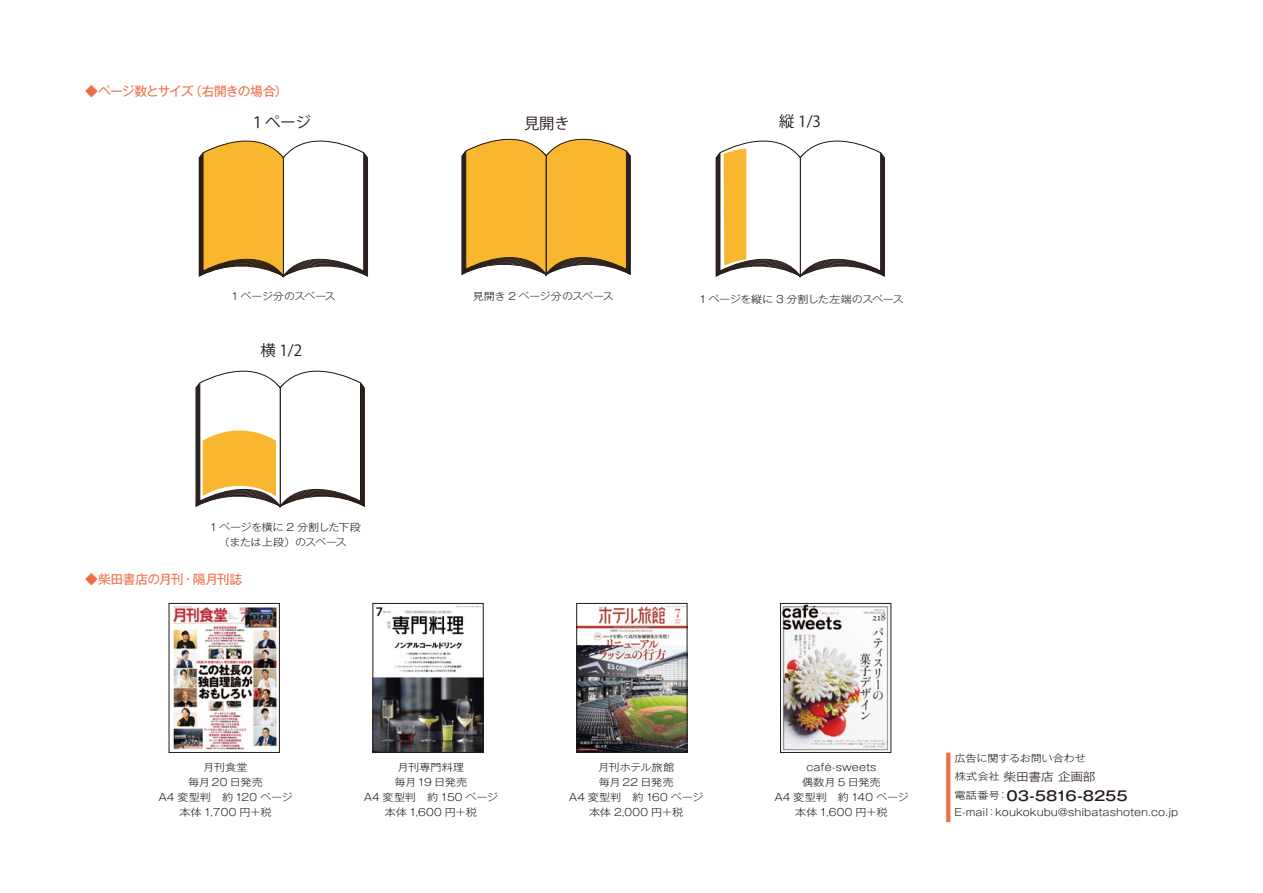
<style>
.page{position:relative;width:1263px;height:893px;background:#fff}
.page>*{position:absolute;margin:0;border:0;box-sizing:border-box;transform-origin:0 0}
.t1{font:15.3px "Koz Go Pro";color:#231916}
.t2{font:500 13.35px "Gothic MB101 Pro";letter-spacing:-.015em;color:#231916;scale:1.11 1}
.t3{font:12.75px "Gothic MB101 Pro";letter-spacing:-.075em;color:#ed6e47}
.t4{font:12.75px "Gothic MB101 Pro";letter-spacing:-.045em;color:#ed6e47}
.t5{font:300 11.55px "Gothic MB101 Pro";letter-spacing:-.015em;color:#231916;scale:1.11 1}
.t6{font:300 10.05px/14.9px "Gothic MB101 Pro";letter-spacing:-.01em;color:#231916;text-align:center;scale:1.11 1}
.t7{font:300 10.05px/14.9px "Gothic MB101 Pro";letter-spacing:-.05em;color:#231916;text-align:center;scale:1.11 1}
.t8{font:300 10.05px "Gothic MB101 Pro";letter-spacing:-.035em;color:#231916;scale:1.11 1}
.t9{font:300 10.05px "Gothic MB101 Pro";letter-spacing:-.045em;color:#231916;scale:1.11 1}
.s1{font-size:10.05px}
.s2{font-weight:300;font-size:10.05px}
</style>
<div class="page">
<img style="left:578px;top:606px;width:107px;height:145px">
<img style="left:173px;top:606px;width:105px;height:144px">
<img style="left:375px;top:605px;width:106px;height:146px">
<img style="left:782px;top:605px;width:107px;height:146px">
<svg style="left:946px;top:753px;width:4px;height:69px"></svg>
<svg style="left:199px;top:140px;width:169px;height:137px"></svg>
<svg style="left:461px;top:138px;width:170px;height:137px;background:#deab41"></svg>
<svg style="left:716px;top:140px;width:169px;height:137px"></svg>
<svg style="left:196px;top:370px;width:169px;height:137px"></svg>
<div style="left:169px;top:603px;width:111px;height:150px;border:1px solid #231916"></div>
<div style="left:373px;top:603px;width:110px;height:150px;border:1px solid #231916"></div>
<div style="left:576px;top:603px;width:111px;height:150px;border:1px solid #231916"></div>
<div style="left:780px;top:603px;width:111px;height:150px;border:1px solid #231916"></div>
<p class="t3" style="left:85px;top:81px;width:204px">◆ページ数とサイズ（右開きの場合）</p>
<h1 class="t1" style="left:250px;top:112px;width:63px">１ページ</h1>
<h1 class="t1" style="left:524px;top:114px;width:47px">見開き</h1>
<h1 class="t1" style="left:779px;top:112px;width:43px">縦 1/3</h1>
<p class="t9" style="left:231px;top:288px;width:96px">1 ページ分のスペース</p>
<p class="t8" style="left:473px;top:288px;width:128px">見開き 2 ページ分のスペース</p>
<p class="t6" style="left:699px;top:290px;width:186px">1 ページを縦に 3 分割した左端のスペース</p>
<h1 class="t1" style="left:260px;top:341px;width:43px">横 1/2</h1>
<p class="t7" style="left:210px;top:518px;width:137px">1 ページを横に 2 分割した下段（または上段）のスペース</p>
<p class="t4" style="left:85px;top:569px;width:159px">◆柴田書店の月刊・隔月刊誌</p>
<p class="t6" style="left:158px;top:758px;width:122px">月刊食堂<br>毎月 20 日発売<br>A4 変型判 約 120 ページ本体 1,700 円＋税</p>
<p class="t6" style="left:364px;top:758px;width:123px">月刊専門料理<br>毎月19 日発売<br>A4 変型判 約 150 ページ本体 1,600 円＋税</p>
<p class="t6" style="left:569px;top:758px;width:123px">月刊ホテル旅館<br>毎月 22 日発売<br>A4 変型判 約 160 ページ本体 2,000 円＋税</p>
<p class="t6" style="left:774px;top:758px;width:122px">café-sweets<br>偶数月 5 日発売<br>A4 変型判 約 140 ページ本体 1,600 円＋税</p>
<p class="t6" style="left:955px;top:749px;width:120px">広告に関するお問い合わせ</p>
<p class="t5" style="left:955px;top:767px;width:128px"><span class="s1">株式会社</span>柴田書店企画部</p>
<h2 class="t2" style="left:954px;top:784px;width:157px"><span class="s2">電話番号：</span>03-5816-8255</h2>
<p class="t6" style="left:954px;top:803px;width:203px">E-mail：koukokubu@shibatashoten.co.jp</p>
</div>
